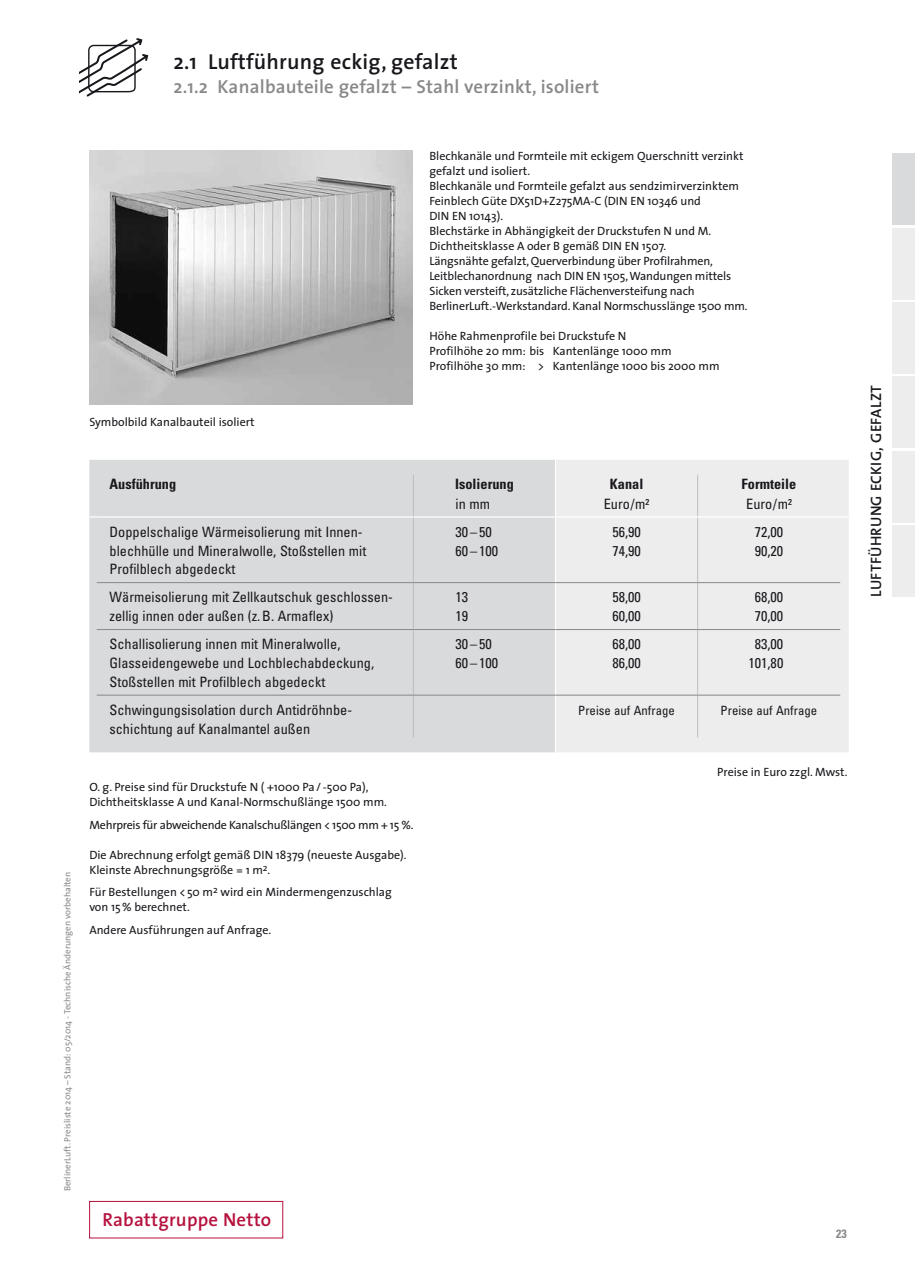
<style>
.page{position:relative;width:915px;height:1265px;background:#fff}
.page>*{position:absolute;margin:0;border:0;box-sizing:border-box;transform-origin:0 0}
.t1{font:600 21.75px "The Sans";letter-spacing:.01em;color:#1a171c}
.t2{font:600 18.9px "The Sans";letter-spacing:.01em;color:#87888a}
.t3{font:600 18.9px "The Sans";letter-spacing:.01em;color:#b6123e}
.t4{font:600 15px "The Sans";letter-spacing:.02em;color:#1a171c}
.t5{font:condensed 14.25px/18.8px "Univers";color:#1a171c}
.t6{font:700 condensed 14.25px "Univers";color:#1a171c}
.t7{font:condensed 12.75px "Univers";color:#1a171c}
.t8{font:12px/15px "The Sans";color:#1a171c}
.t9{font:12px "The Sans";letter-spacing:-.02em;color:#1a171c}
.t10{font:700 condensed 12px "Univers";color:#87888a}
.t11{font:9px "The Sans";color:#87888a}
</style>
<div class="page">
<div style="left:89px;top:1200px;width:194px;height:37px;border:1px solid #b6123e"></div>
<div style="left:892px;top:154px;width:22px;height:71px;background:#d9dadb"></div>
<div style="left:892px;top:228px;width:22px;height:71px;background:#ededee"></div>
<div style="left:892px;top:302px;width:22px;height:72px;background:#ededee"></div>
<div style="left:892px;top:376px;width:22px;height:72px;background:#ededee"></div>
<div style="left:892px;top:451px;width:22px;height:71px;background:#ededee"></div>
<div style="left:892px;top:525px;width:22px;height:71px;background:#ededee"></div>
<div style="left:89px;top:460px;width:465px;height:292px;background:#d9dadb"></div>
<div style="left:556px;top:460px;width:292px;height:292px;background:#ededee"></div>
<svg style="left:554px;top:460px;width:1px;height:33px"></svg>
<hr style="left:97px;top:516px;width:316px;height:1px;background:#fff">
<svg style="left:413px;top:474px;width:1px;height:66px"></svg>
<hr style="left:413px;top:516px;width:142px;height:1px;background:#fff">
<hr style="left:555px;top:516px;width:142px;height:1px;background:#fff">
<svg style="left:697px;top:474px;width:1px;height:66px"></svg>
<hr style="left:697px;top:516px;width:142px;height:1px;background:#fff">
<hr style="left:413px;top:540px;width:1px;height:42px;background:#bcbdbf">
<hr style="left:697px;top:540px;width:1px;height:42px;background:#bcbdbf">
<svg style="left:413px;top:583px;width:1px;height:70px"></svg>
<svg style="left:697px;top:583px;width:1px;height:70px"></svg>
<hr style="left:413px;top:653px;width:1px;height:41px;background:#bcbdbf">
<hr style="left:697px;top:653px;width:1px;height:41px;background:#bcbdbf">
<svg style="left:413px;top:695px;width:1px;height:42px"></svg>
<svg style="left:697px;top:695px;width:1px;height:42px"></svg>
<svg style="left:554px;top:718px;width:1px;height:34px"></svg>
<hr style="left:97px;top:582px;width:316px;height:1px;background:#87888a">
<hr style="left:413px;top:582px;width:142px;height:1px;background:#87888a">
<hr style="left:555px;top:582px;width:142px;height:1px;background:#87888a">
<hr style="left:697px;top:582px;width:142px;height:1px;background:#87888a">
<hr style="left:97px;top:629px;width:316px;height:1px;background:#87888a">
<hr style="left:413px;top:629px;width:142px;height:1px;background:#87888a">
<hr style="left:555px;top:629px;width:142px;height:1px;background:#87888a">
<hr style="left:697px;top:629px;width:142px;height:1px;background:#87888a">
<hr style="left:97px;top:694px;width:316px;height:1px;background:#87888a">
<hr style="left:413px;top:694px;width:142px;height:1px;background:#87888a">
<hr style="left:555px;top:694px;width:142px;height:1px;background:#87888a">
<hr style="left:697px;top:694px;width:142px;height:1px;background:#87888a">
<img style="left:89px;top:151px;width:323px;height:253px">
<svg style="left:80px;top:38px;width:69px;height:59px"></svg>
<h1 class="t1" style="left:173px;top:43px;width:286px">2.1 Luftführung eckig, gefalzt</h1>
<h2 class="t2" style="left:173px;top:70px;width:427px">2.1.2 Kanalbauteile gefalzt – Stahl verzinkt, isoliert</h2>
<p class="t8" style="left:89px;top:414px;width:167px">Symbolbild Kanalbauteil isoliert</p>
<p class="t8" style="left:429px;top:148px;width:319px">Blechkanäle und Formteile mit eckigem Querschnitt verzinkt gefalzt und isoliert.<br>Blechkanäle und Formteile gefalzt aus sendzimirverzinktem Feinblech Güte DX51D+Z275MA-C (DIN EN 10346 und<br>DIN EN 10143).<br>Blechstärke in Abhängigkeit der Druckstufen N und M.<br>Dichtheitsklasse A oder B gemäß DIN EN 1507.<br>Längsnähte gefalzt, Querverbindung über Profilrahmen, Leitblechanordnung nach DIN EN 1505, Wandungen mittels Sicken versteift, zusätzliche Flächenversteifung nach BerlinerLuft.-Werkstandard. Kanal Normschusslänge 1500 mm.</p>
<p class="t8" style="left:429px;top:328px;width:292px">Höhe Rahmenprofile bei Druckstufe N<br>Profilhöhe 20 mm: bis Kantenlänge 1000 mm<br>Profilhöhe 30 mm: &gt; Kantenlänge 1000 bis 2000 mm</p>
<p class="t11" style="left:60px;top:1191px;width:321px;rotate:-90deg">BerlinerLuft. Preisliste 2014 – Stand: 05/2014 - Technische Änderungen vorbehalten</p>
<p class="t6" style="left:109px;top:475px;width:68px">Ausführung</p>
<p class="t6" style="left:455px;top:475px;width:60px">Isolierung</p>
<p class="t6" style="left:609px;top:475px;width:35px">Kanal</p>
<p class="t6" style="left:741px;top:475px;width:56px">Formteile</p>
<p class="t5" style="left:455px;top:494px;width:36px">in mm</p>
<p class="t5" style="left:603px;top:494px;width:47px">Euro/m²</p>
<p class="t5" style="left:746px;top:494px;width:47px">Euro/m²</p>
<p class="t5" style="left:109px;top:522px;width:254px">Doppelschalige Wärmeisolierung mit Innen-</p>
<p class="t5" style="left:455px;top:522px;width:38px">30–50</p>
<p class="t5" style="left:612px;top:522px;width:30px">56,90</p>
<p class="t5" style="left:754px;top:522px;width:30px">72,00</p>
<p class="t5" style="left:109px;top:540px;width:258px">blechhülle und Mineralwolle, Stoßstellen mit<br>Profilblech abgedeckt</p>
<p class="t5" style="left:455px;top:540px;width:44px">60 – 100</p>
<p class="t5" style="left:612px;top:540px;width:30px">74,90</p>
<p class="t5" style="left:754px;top:540px;width:30px">90,20</p>
<p class="t5" style="left:109px;top:587px;width:285px">Wärmeisolierung mit Zellkautschuk geschlossen-</p>
<p class="t5" style="left:455px;top:587px;width:14px">13</p>
<p class="t5" style="left:612px;top:587px;width:30px">58,00</p>
<p class="t5" style="left:754px;top:587px;width:30px">68,00</p>
<p class="t5" style="left:109px;top:606px;width:225px">zellig innen oder außen (z.B. Armaflex)</p>
<p class="t5" style="left:455px;top:606px;width:14px">19</p>
<p class="t5" style="left:612px;top:606px;width:30px">60,00</p>
<p class="t5" style="left:754px;top:606px;width:30px">70,00</p>
<p class="t5" style="left:109px;top:634px;width:232px">Schallisolierung innen mit Mineralwolle,</p>
<p class="t5" style="left:455px;top:634px;width:38px">30–50</p>
<p class="t5" style="left:612px;top:634px;width:30px">68,00</p>
<p class="t5" style="left:754px;top:634px;width:30px">83,00</p>
<p class="t5" style="left:109px;top:653px;width:266px">Glasseidengewebe und Lochblechabdeckung,<br>Stoßstellen mit Profilblech abgedeckt</p>
<p class="t5" style="left:455px;top:653px;width:44px">60 – 100</p>
<p class="t5" style="left:612px;top:653px;width:30px">86,00</p>
<p class="t5" style="left:748px;top:653px;width:36px">101,80</p>
<p class="t5" style="left:109px;top:700px;width:244px">Schwingungsisolation durch Antidröhnbe-</p>
<p class="t7" style="left:578px;top:702px;width:98px">Preise auf Anfrage</p>
<p class="t7" style="left:720px;top:702px;width:98px">Preise auf Anfrage</p>
<p class="t5" style="left:109px;top:718px;width:202px">schichtung auf Kanalmantel außen</p>
<p class="t8" style="left:89px;top:779px;width:299px">O. g. Preise sind für Druckstufe N ( +1000 Pa/ -500 Pa),<br>Dichtheitsklasse A und Kanal-Normschußlänge 1500 mm.</p>
<p class="t9" style="left:89px;top:814px;width:325px">Mehrpreis für abweichende Kanalschußlängen &lt; 1500 mm + 15 %.</p>
<p class="t8" style="left:89px;top:846px;width:318px">Die Abrechnung erfolgt gemäß DIN 18379 (neueste Ausgabe).<br>Kleinste Abrechnungsgröße = 1 m<sup>2</sup>.</p>
<p class="t8" style="left:89px;top:884px;width:304px">Für Bestellungen &lt;50 m<sup>2</sup> wird ein Mindermengenzuschlag von 15% berechnet.</p>
<p class="t8" style="left:89px;top:921px;width:183px">Andere Ausführungen auf Anfrage.</p>
<h2 class="t3" style="left:102px;top:1203px;width:170px">Rabattgruppe Netto</h2>
<p class="t8" style="left:717px;top:764px;width:132px">Preise in Euro zzgl. Mwst.</p>
<p class="t10" style="left:835px;top:1225px;width:12px">23</p>
<p class="t4" style="left:863px;top:596px;width:213px;rotate:-90deg">LUFTFÜHRUNG ECKIG, GEFALZT</p>
</div>
